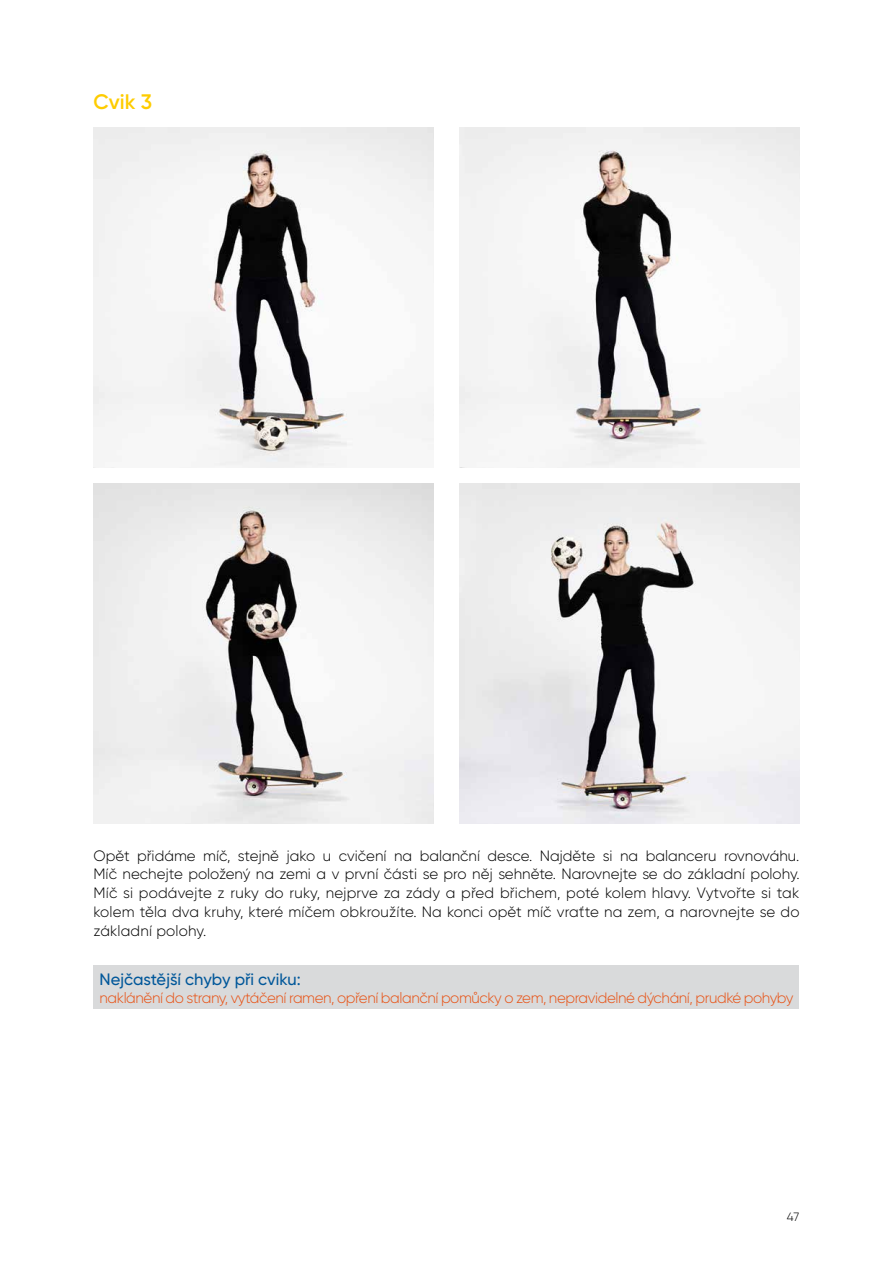
<style>
.page{position:relative;width:893px;height:1263px;background:#fff}
.page>*{position:absolute;margin:0;border:0;box-sizing:border-box;transform-origin:0 0}
.t1{font:600 21px "Gilroy";color:#fecc00}
.t2{font:500 16.5px "Gilroy";color:#00579a}
.t3{font:300 15px/18.8px "Gilroy";letter-spacing:.01em;color:#000;text-align:justify}
.t4{font:300 15px "Gilroy";letter-spacing:-.03em;color:#e85113}
.t5{font:300 12px "Gilroy";color:#000}
</style>
<div class="page">
<img style="left:94px;top:128px;width:340px;height:340px">
<img style="left:459px;top:128px;width:340px;height:340px">
<img style="left:94px;top:483px;width:340px;height:340px">
<img style="left:459px;top:483px;width:340px;height:340px">
<div style="left:94px;top:965px;width:705px;height:43px;background:#d9dadb"></div>
<h1 class="t1" style="left:94px;top:88px;width:60px">Cvik 3</h1>
<p class="t3" style="left:94px;top:846px;width:707px">Opět přidáme míč, stejně jako u cvičení na balanční desce. Najděte si na balanceru rovnováhu.<br>Míč nechejte položený na zemi a v první části se pro něj sehněte. Narovnejte se do základní polohy.<br>Míč si podávejte z ruky do ruky, nejprve za zády a před břichem, poté kolem hlavy. Vytvořte si tak kolem těla dva kruhy, které míčem obkroužíte. Na konci opět míč vraťte na zem, a narovnejte se do základní polohy.</p>
<p class="t2" style="left:100px;top:968px;width:203px">Nejčastější chyby při cviku:</p>
<p class="t4" style="left:100px;top:988px;width:695px">naklánění do strany, vytáčení ramen, opření balanční pomůcky o zem, nepravidelné dýchání, prudké pohyby</p>
<p class="t5" style="left:787px;top:1209px;width:14px">47</p>
</div>
